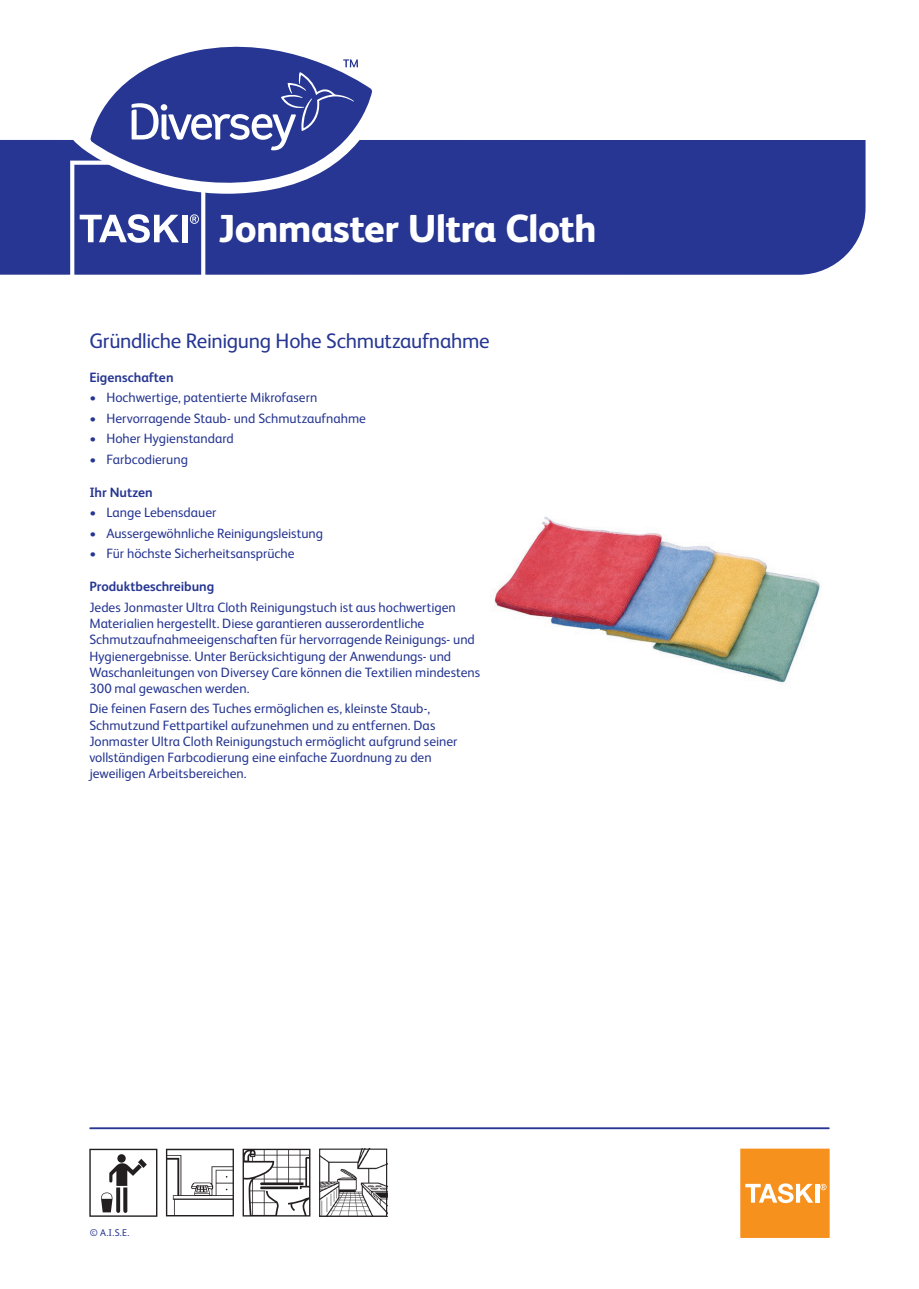
<style>
.page{position:relative;width:919px;height:1289px;background:#fff}
.page>*{position:absolute;margin:0;border:0;box-sizing:border-box;transform-origin:0 0}
.t1{font:800 39px "FS Albert Pro";letter-spacing:-.02em;color:#fff}
.Product_Description{font:21px "FS Albert Pro";letter-spacing:-.015em;color:#263692}
.Maintext{font:13.5px/16.2px "FS Albert Pro";color:#263692}
.Subheads{font:700 13.5px "FS Albert Pro";color:#263692}
.t2{font:9.75px "FS Albert Pro";color:#263692}
</style>
<div class="page">
<div style="left:0;top:140px;width:865px;height:135px;background:#263692"></div>
<svg style="left:740px;top:1148px;width:89px;height:89px;background:#f69c35"></svg>
<hr style="left:89px;top:1127px;width:740px;height:2px;background:#263692">
<img style="left:494px;top:517px;width:326px;height:168px">
<img style="left:321px;top:1150px;width:64px;height:64px">
<div style="left:319px;top:1148px;width:68px;height:68px;border:1px solid #231f20"></div>
<svg style="left:89px;top:1148px;width:68px;height:68px"></svg>
<svg style="left:166px;top:1148px;width:68px;height:68px"></svg>
<svg style="left:242px;top:1148px;width:68px;height:68px"></svg>
<svg style="left:372px;top:140px;width:15px;height:54px"></svg>
<svg style="left:70px;top:46px;width:302px;height:229px"></svg>
<p class="t1" style="left:218px;top:198px;width:380px">Jonmaster Ultra Cloth</p>
<p class="Product_Description" style="left:89px;top:326px;width:402px">Gründliche Reinigung Hohe Schmutzaufnahme</p>
<p class="Subheads" style="left:89px;top:367px;width:86px">Eigenschaften</p>
<p class="Maintext" style="left:89px;top:388px;width:229px">• Hochwertige, patentierte Mikrofasern</p>
<p class="Maintext" style="left:89px;top:409px;width:278px">• Hervorragende Staub- und Schmutzaufnahme</p>
<p class="Maintext" style="left:89px;top:429px;width:146px">• Hoher Hygienstandard</p>
<p class="Maintext" style="left:89px;top:450px;width:100px">• Farbcodierung</p>
<p class="Subheads" style="left:89px;top:482px;width:65px">Ihr Nutzen</p>
<p class="Maintext" style="left:89px;top:503px;width:129px">• Lange Lebensdauer</p>
<p class="Maintext" style="left:89px;top:524px;width:235px">• Aussergewöhnliche Reinigungsleistung</p>
<p class="Maintext" style="left:89px;top:544px;width:207px">• Für höchste Sicherheitsansprüche</p>
<p class="Subheads" style="left:89px;top:577px;width:126px">Produktbeschreibung</p>
<p class="Maintext" style="left:89px;top:598px;width:392px">Jedes Jonmaster Ultra Cloth Reinigungstuch ist aus hochwertigen Materialien hergestellt. Diese garantieren ausserordentliche Schmutzaufnahmeeigenschaften für hervorragende Reinigungs- und Hygienergebnisse. Unter Berücksichtigung der Anwendungs- und Waschanleitungen von Diversey Care können die Textilien mindestens 300 mal gewaschen werden.</p>
<p class="Maintext" style="left:89px;top:699px;width:369px">Die feinen Fasern des Tuches ermöglichen es, kleinste Staub-, Schmutzund Fettpartikel aufzunehmen und zu entfernen. Das Jonmaster Ultra Cloth Reinigungstuch ermöglicht aufgrund seiner vollständigen Farbcodierung eine einfache Zuordnung zu den jeweiligen Arbeitsbereichen.</p>
<p class="t2" style="left:90px;top:1225px;width:41px">© A.I.S.E.</p>
</div>
